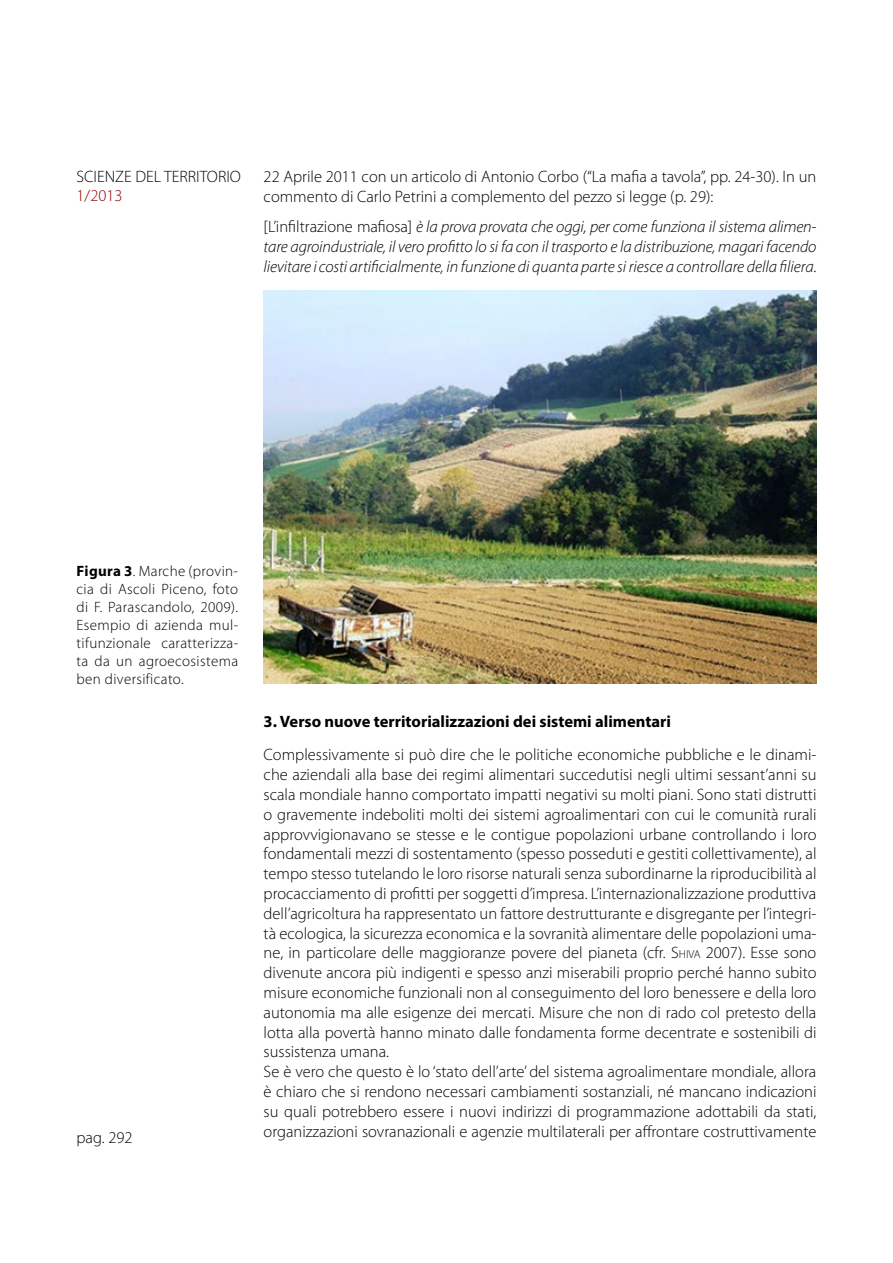
<style>
.page{position:relative;width:893px;height:1263px;background:#fff}
.page>*{position:absolute;margin:0;border:0;box-sizing:border-box;transform-origin:0 0}
.t1{font:300 16.5px/19.8px "Myriad Pro";color:#000}
.t2{font:italic 300 16.5px/19.8px "Myriad Pro";color:#000;text-align:justify}
.t3{font:700 16.5px "Myriad Pro";color:#000}
.t4{font:300 16.5px "Myriad Pro";color:#950000}
.t5{font:300 15px/18px "Myriad Pro";letter-spacing:.025em;color:#000;text-align:justify}
.s1{font-style:normal}
.s2{font-weight:700}
.s3{font-style:inherit}
.s4{font-size:11.55px}
</style>
<div class="page">
<img style="left:264px;top:290px;width:552px;height:394px">
<p class="t1" style="left:77px;top:167px;width:166px">SCIENZE DEL TERRITORIO</p>
<p class="t4" style="left:77px;top:185px;width:48px">1/2013</p>
<p class="t1" style="left:264px;top:167px;width:554px">22 Aprile 2011 con un articolo di Antonio Corbo (“La mafia a tavola”, pp. 24-30). In un commento di Carlo Petrini a complemento del pezzo si legge (p. 29):</p>
<p class="t2" style="left:264px;top:216px;width:554px"><span class="s1">[L’infiltrazione mafiosa]</span> è la prova provata che oggi, per come funziona il sistema alimen&shy;tare agroindustriale, il vero profitto lo si fa con il trasporto e la distribuzione, magari facendo lievitare i costi artificialmente, in funzione di quanta parte si riesce a controllare della filiera<span class="s1">.</span></p>
<p class="t5" style="left:77px;top:561px;width:163px"><span class="s2">Figura 3</span>. Marche (provin&shy;cia di Ascoli Piceno, foto di F. Parascandolo, 2009).<br>Esempio di azienda mul&shy;tifunzionale caratterizza&shy;ta da un agroecosistema ben diversificato.</p>
<p class="t1" style="left:77px;top:1128px;width:57px">pag. 292</p>
<p class="t3" style="left:264px;top:711px;width:409px">3. Verso nuove territorializzazioni dei sistemi alimentari</p>
<p class="t1" style="left:264px;top:745px;width:554px">Complessivamente si può dire che le politiche economiche pubbliche e le dinami&shy;che aziendali alla base dei regimi alimentari succedutisi negli ultimi sessant’anni su scala mondiale hanno comportato impatti negativi su molti piani. Sono stati distrutti o gravemente indeboliti molti dei sistemi agroalimentari con cui le comunità rurali approvvigionavano se stesse e le contigue popolazioni urbane controllando i loro fondamentali mezzi di sostentamento (spesso posseduti e gestiti collettivamente), al tempo stesso tutelando le loro risorse naturali senza subordinarne la riproducibilità al procacciamento di profitti per soggetti d’impresa. L’internazionalizzazione produttiva dell’agricoltura ha rappresentato un fattore destrutturante e disgregante per l’integri&shy;tà ecologica, la sicurezza economica e la sovranità alimentare delle popolazioni uma&shy;ne, in particolare delle maggioranze povere del pianeta (cfr. <span class="s3">S</span><span class="s4">hiva</span> 2007). Esse sono divenute ancora più indigenti e spesso anzi miserabili proprio perché hanno subito misure economiche funzionali non al conseguimento del loro benessere e della loro autonomia ma alle esigenze dei mercati. Misure che non di rado col pretesto della lotta alla povertà hanno minato dalle fondamenta forme decentrate e sostenibili di sussistenza umana.<br>Se è vero che questo è lo ‘stato dell’arte’ del sistema agroalimentare mondiale, allora è chiaro che si rendono necessari cambiamenti sostanziali, né mancano indicazioni su quali potrebbero essere i nuovi indirizzi di programmazione adottabili da stati, organizzazioni sovranazionali e agenzie multilaterali per affrontare costruttivamente</p>
</div>
